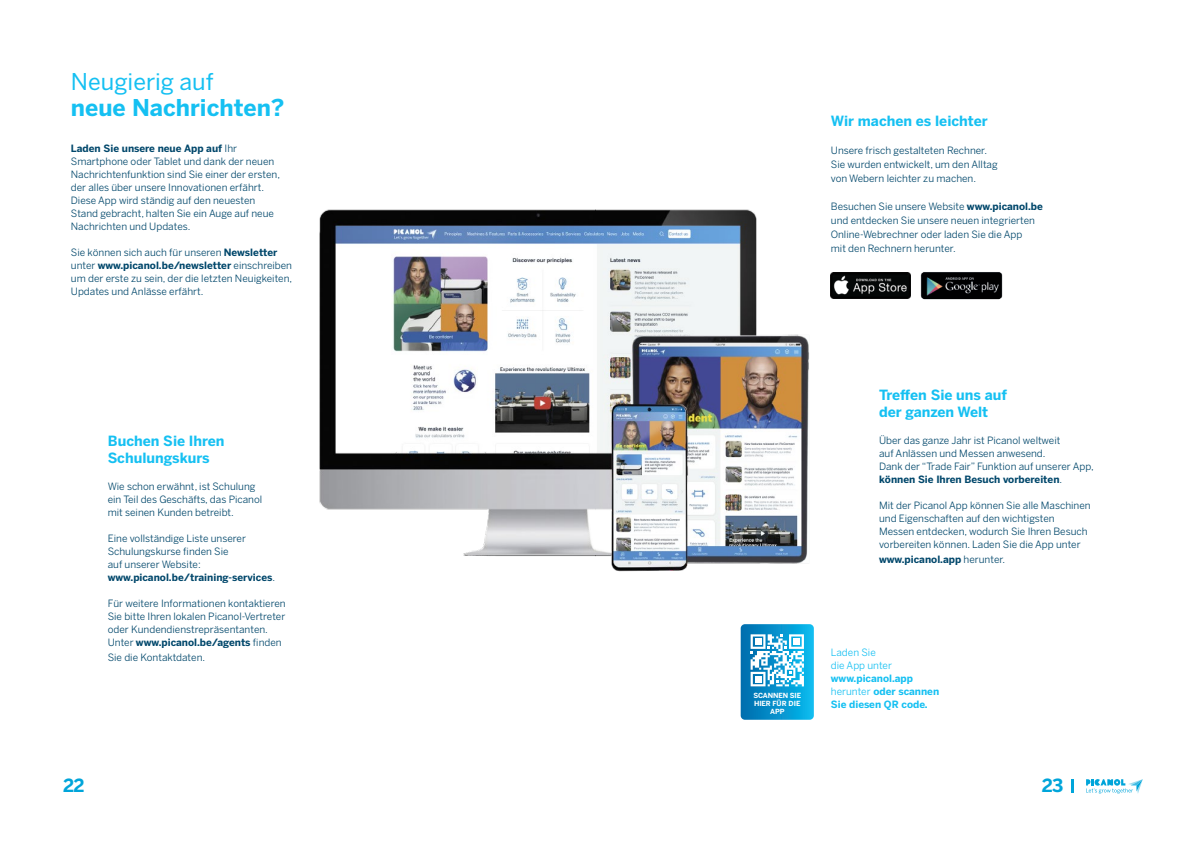
<style>
.page{position:relative;width:1191px;height:842px;background:#fff}
.page>*{position:absolute;margin:0;border:0;box-sizing:border-box;transform-origin:0 0}
.t1{font:700 23px "Benton Sans";color:#15c0f2}
.t2{font:23px "Benton Sans";color:#15c0f2}
.t3{font:700 18px "Benton Sans";color:#00a5da}
.t4{font:700 14px/16.8px "Benton Sans";color:#15c0f2}
.t5{font:10px/13px "Benton Sans";color:#00476b}
.t6{font:700 10px/13px "Benton Sans";color:#15c0f2}
.t7{font:700 10px "Benton Sans";color:#00476b}
.t8{font:10px/13px "Benton Sans";color:#15c0f2}
.t9{font:700 7px/8px "Benton Sans";letter-spacing:-.015em;color:#fff;text-align:center}
.s1{font-weight:700}
.s2{font-weight:400}
</style>
<div class="page">
<img style="left:319px;top:209px;width:490px;height:363px">
<img style="left:831px;top:272px;width:80px;height:27px">
<img style="left:920px;top:272px;width:82px;height:28px">
<svg style="left:740px;top:624px;width:74px;height:96px;background:#3eacd9"></svg>
<div style="left:755px;top:638px;width:6px;height:7px;background:#fff"></div>
<svg style="left:1086px;top:779px;width:56px;height:15px"></svg>
<svg style="left:1071px;top:779px;width:2px;height:13px"></svg>
<h1 class="t2" style="left:71px;top:68px;width:144px">Neugierig auf</h1>
<h1 class="t1" style="left:71px;top:94px;width:215px">neue Nachrichten?</h1>
<p class="t5" style="left:71px;top:142px;width:211px"><span class="s1">Laden Sie unsere neue App auf</span> Ihr Smartphone oder Tablet und dank der neuen Nachrichtenfunktion sind Sie einer der ersten, der alles über unsere Innovationen erfährt.<br>Diese App wird ständig auf den neuesten Stand gebracht, halten Sie ein Auge auf neue Nachrichten und Updates.</p>
<p class="t5" style="left:71px;top:246px;width:223px">Sie können sich auch für unseren <span class="s1">Newsletter </span>unter <span class="s1">www.picanol.be/newsletter</span> einschreiben um der erste zu sein, der die letzten Neuigkeiten, Updates und Anlässe erfährt.</p>
<h3 class="t4" style="left:108px;top:433px;width:118px">Buchen Sie Ihren<br>Schulungskurs</h3>
<p class="t5" style="left:108px;top:480px;width:156px">Wie schon erwähnt, ist Schulung ein Teil des Geschäfts, das Picanol mit seinen Kunden betreibt.</p>
<p class="t5" style="left:108px;top:532px;width:169px">Eine vollständige Liste unserer<br>Schulungskurse finden Sie<br>auf unserer Website: <span class="s1">www.picanol.be/training-services</span>.</p>
<p class="t5" style="left:108px;top:597px;width:179px">Für weitere Informationen kontaktieren Sie bitte Ihren lokalen Picanol-Vertreter oder Kundendienstrepräsentanten.<br>Unter <span class="s1">www.picanol.be/agents</span> finden</p>
<p class="t5" style="left:108px;top:650px;width:99px">Sie die Kontaktdaten.</p>
<h3 class="t4" style="left:831px;top:113px;width:158px">Wir machen es leichter</h3>
<p class="t5" style="left:831px;top:144px;width:168px;line-height:14px">Unsere frisch gestalteten Rechner.<br>Sie wurden entwickelt, um den Alltag von Webern leichter zu machen.</p>
<p class="t5" style="left:831px;top:200px;width:214px;line-height:14px">Besuchen Sie unsere Website <span class="s1">www.picanol.be </span>und entdecken Sie unsere neuen integrierten Online-Webrechner oder laden Sie die App<br>mit den Rechnern herunter.</p>
<h3 class="t4" style="left:879px;top:387px;width:130px">Treffen Sie uns auf der ganzen Welt</h3>
<p class="t5" style="left:879px;top:434px;width:216px">Über das ganze Jahr ist Picanol weltweit<br>auf Anlässen und Messen anwesend.<br>Dank der “Trade Fair” Funktion auf unserer App, <span class="s1">können Sie Ihren Besuch vorbereiten</span>.</p>
<p class="t5" style="left:879px;top:499px;width:213px">Mit der Picanol App können Sie alle Maschinen und Eigenschaften auf den wichtigsten Messen entdecken, wodurch Sie Ihren Besuch vorbereiten können. Laden Sie die App unter</p>
<p class="t7" style="left:879px;top:553px;width:128px">www.picanol.app <span class="s2">herunter.</span></p>
<p class="t9" style="left:753px;top:691px;width:49px">SCANNEN SIE<br>HIER FÜR DIE<br>APP</p>
<p class="t8" style="left:831px;top:645px;width:63px">Laden Sie die App unter</p>
<p class="t6" style="left:831px;top:671px;width:110px">www.picanol.app <span class="s2">herunter</span> oder scannen<br>Sie diesen QR code.</p>
<h2 class="t3" style="left:63px;top:775px;width:23px">22</h2>
<h2 class="t3" style="left:1042px;top:775px;width:23px">23</h2>
</div>
